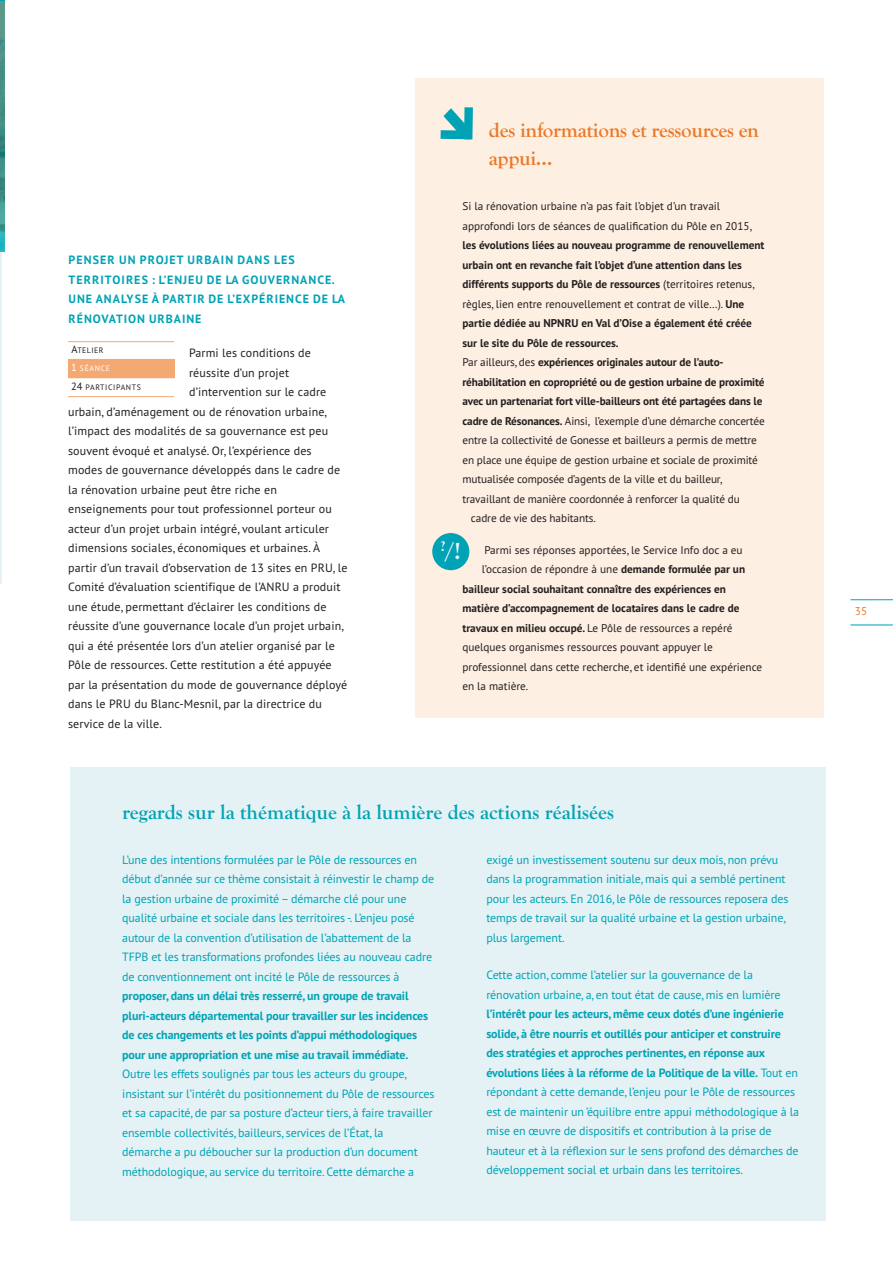
<style>
.page{position:relative;width:893px;height:1263px;background:#fff}
.page>*{position:absolute;margin:0;border:0;box-sizing:border-box;transform-origin:0 0}
.t1{font:700 24px "Goudy Old Style T";color:#fff}
.t2{font:700 21px "Goudy Old Style T";color:#00a3b5}
.t3{font:700 21px/28.5px "Goudy Old Style T";letter-spacing:-.015em;color:#ec7827}
.t4{font:12px/19.5px "PT Sans";letter-spacing:-.01em;color:#00a3b5}
.t5{font:12px "PT Sans";letter-spacing:.01em;color:#231f20}
.t6{font:700 12px/19.5px "PT Sans";letter-spacing:-.01em;color:#00a3b5}
.t7{font:700 12px/19.5px "PT Sans";letter-spacing:.08em;color:#00a3b5}
.t8{font:11.25px/19.5px "PT Sans";color:#231f20}
.t9{font:700 11.25px "PT Sans";color:#231f20}
.t10{font:11.25px "PT Sans";color:#ec7827}
.t11{font:7.8px "PT Sans";letter-spacing:.07em;color:#231f20}
.t12{font:7.8px "PT Sans";letter-spacing:.08em;color:#fff}
.s1{font-size:10.5px}
.s2{font-weight:400}
.s3{font-weight:700}
</style>
<div class="page">
<div style="left:70px;top:767px;width:755px;height:454px;background:#e4f2f5"></div>
<div style="left:415px;top:79px;width:408px;height:639px;background:#fdefe2"></div>
<svg style="left:441px;top:107px;width:32px;height:32px"></svg>
<hr style="left:850px;top:599px;width:43px;height:1px;background:#00a3b5">
<hr style="left:850px;top:625px;width:43px;height:1px;background:#00a3b5">
<hr style="left:0;top:112px;width:2px;height:472px;background:#e4f2f5">
<img style="left:0;top:2px;width:4px;height:249px">
<div style="left:68px;top:359px;width:106px;height:19px;background:#f4a972"></div>
<hr style="left:68px;top:341px;width:106px;height:1px;background:#f4a972">
<hr style="left:68px;top:396px;width:106px;height:1px;background:#f4a972">
<div style="left:432px;top:533px;width:37px;height:37px;background:#00a3b5;border-radius:50%"></div>
<p class="t7" style="left:69px;top:250px;width:278px">PENSER UN PROJET URBAIN DANS LES TERRITOIRES : L’ENJEU DE LA GOUVERNANCE.<br>UNE ANALYSE À PARTIR DE L’EXPÉRIENCE DE LA RÉNOVATION URBAINE</p>
<p class="t5" style="left:189px;top:345px;width:123px">Parmi les conditions de</p>
<p class="t5" style="left:189px;top:365px;width:102px">réussite d’un projet</p>
<p class="t5" style="left:189px;top:384px;width:139px">d’intervention sur le cadre</p>
<p class="t5" style="left:68px;top:404px;width:260px">urbain, d’aménagement ou de rénovation urbaine,</p>
<p class="t5" style="left:68px;top:423px;width:262px">l’impact des modalités de sa gouvernance est peu</p>
<p class="t5" style="left:68px;top:443px;width:245px">souvent évoqué et analysé. Or, l’expérience des</p>
<p class="t5" style="left:68px;top:462px;width:274px">modes de gouvernance développés dans le cadre de</p>
<p class="t5" style="left:68px;top:482px;width:210px">la rénovation urbaine peut être riche en</p>
<p class="t5" style="left:68px;top:501px;width:265px">enseignements pour tout professionnel porteur ou</p>
<p class="t5" style="left:68px;top:521px;width:262px">acteur d’un projet urbain intégré, voulant articuler</p>
<p class="t5" style="left:68px;top:540px;width:253px">dimensions sociales, économiques et urbaines. À</p>
<p class="t5" style="left:68px;top:560px;width:281px">partir d’un travail d’observation de 13 sites en PRU, le</p>
<p class="t5" style="left:68px;top:579px;width:274px">Comité d’évaluation scientifique de l’ANRU a produit</p>
<p class="t5" style="left:68px;top:599px;width:260px">une étude, permettant d’éclairer les conditions de</p>
<p class="t5" style="left:68px;top:618px;width:277px">réussite d’une gouvernance locale d’un projet urbain,</p>
<p class="t5" style="left:68px;top:638px;width:268px">qui a été présentée lors d’un atelier organisé par le</p>
<p class="t5" style="left:68px;top:657px;width:265px">Pôle de ressources. Cette restitution a été appuyée</p>
<p class="t5" style="left:68px;top:677px;width:281px">par la présentation du mode de gouvernance déployé</p>
<p class="t5" style="left:68px;top:696px;width:255px">dans le PRU du Blanc-Mesnil, par la directrice du</p>
<p class="t5" style="left:68px;top:716px;width:95px">service de la ville.</p>
<p class="t11" style="left:71px;top:345px;width:34px"><span class="s1">A</span>TELIER</p>
<p class="t12" style="left:71px;top:363px;width:41px"><span class="s1">1</span> SÉANCE</p>
<p class="t11" style="left:71px;top:382px;width:72px"><span class="s1">24</span> PARTICIPANTS</p>
<h2 class="t3" style="left:489px;top:115px;width:272px">des informations et ressources en appui…</h2>
<p class="t8" style="left:462px;top:196px;width:291px">Si la rénovation urbaine n’a pas fait l’objet d’un travail approfondi lors de séances de qualification du Pôle en 2015,</p>
<p class="t9" style="left:462px;top:238px;width:304px">les évolutions liées au nouveau programme de renouvellement</p>
<p class="t9" style="left:462px;top:257px;width:281px">urbain ont en revanche fait l’objet d’une attention dans les</p>
<p class="t9" style="left:462px;top:277px;width:294px">différents supports du Pôle de ressources <span class="s2">(territoires retenus,</span></p>
<p class="t8" style="left:462px;top:294px;width:283px">règles, lien entre renouvellement et contrat de ville…). <span class="s3">Une</span></p>
<p class="t9" style="left:462px;top:316px;width:291px">partie dédiée au NPNRU en Val d’Oise a également été créée</p>
<p class="t9" style="left:462px;top:335px;width:158px">sur le site du Pôle de ressources.</p>
<p class="t9" style="left:462px;top:355px;width:263px"><span class="s2">Par ailleurs, des</span> expériences originales autour de l’auto-</p>
<p class="t9" style="left:462px;top:374px;width:304px">réhabilitation en copropriété ou de gestion urbaine de proximité</p>
<p class="t9" style="left:462px;top:394px;width:301px">avec un partenariat fort ville-bailleurs ont été partagées dans le</p>
<p class="t8" style="left:462px;top:411px;width:304px"><span class="s3">cadre de Résonances.</span> Ainsi, l’exemple d’une démarche concertée</p>
<p class="t8" style="left:462px;top:430px;width:296px">entre la collectivité de Gonesse et bailleurs a permis de mettre</p>
<p class="t8" style="left:462px;top:450px;width:297px">en place une équipe de gestion urbaine et sociale de proximité</p>
<p class="t8" style="left:462px;top:469px;width:261px">mutualisée composée d’agents de la ville et du bailleur,</p>
<p class="t8" style="left:462px;top:489px;width:279px">travaillant de manière coordonnée à renforcer la qualité du</p>
<p class="t8" style="left:471px;top:508px;width:126px">cadre de vie des habitants.</p>
<p class="t8" style="left:484px;top:540px;width:260px">Parmi ses réponses apportées, le Service Info doc a eu</p>
<p class="t8" style="left:482px;top:559px;width:265px">l’occasion de répondre à une <span class="s3">demande formulée par un</span></p>
<p class="t9" style="left:462px;top:581px;width:265px">bailleur social souhaitant connaître des expériences en</p>
<p class="t9" style="left:462px;top:601px;width:279px">matière d’accompagnement de locataires dans le cadre de</p>
<p class="t8" style="left:462px;top:618px;width:272px"><span class="s3">travaux en milieu occupé.</span> Le Pôle de ressources a repéré</p>
<p class="t8" style="left:462px;top:637px;width:252px">quelques organismes ressources pouvant appuyer le</p>
<p class="t8" style="left:462px;top:657px;width:301px">professionnel dans cette recherche, et identifié une expérience</p>
<p class="t8" style="left:462px;top:676px;width:67px">en la matière.</p>
<h1 class="t1" style="left:440px;top:536px;width:22px"><sup>?</sup>/!</h1>
<h2 class="t2" style="left:122px;top:800px;width:494px">regards sur la thématique à la lumière des actions réalisées</h2>
<p class="t4" style="left:122px;top:849px;width:314px">L’une des intentions formulées par le Pôle de ressources en début d’année sur ce thème consistait à réinvestir le champ de la gestion urbaine de proximité – démarche clé pour une qualité urbaine et sociale dans les territoires -. L’enjeu posé autour de la convention d’utilisation de l’abattement de la TFPB et les transformations profondes liées au nouveau cadre de conventionnement ont incité le Pôle de ressources à</p>
<p class="t6" style="left:122px;top:986px;width:308px">proposer, dans un délai très resserré, un groupe de travail pluri-acteurs départemental pour travailler sur les incidences de ces changements et les points d’appui méthodologiques pour une appropriation et une mise au travail immédiate.</p>
<p class="t4" style="left:122px;top:1064px;width:314px">Outre les effets soulignés par tous les acteurs du groupe, insistant sur l’intérêt du positionnement du Pôle de ressources et sa capacité, de par sa posture d’acteur tiers, à faire travailler ensemble collectivités, bailleurs, services de l’État, la démarche a pu déboucher sur la production d’un document méthodologique, au service du territoire. Cette démarche a</p>
<p class="t4" style="left:486px;top:849px;width:304px">exigé un investissement soutenu sur deux mois, non prévu dans la programmation initiale, mais qui a semblé pertinent pour les acteurs. En 2016, le Pôle de ressources reposera des temps de travail sur la qualité urbaine et la gestion urbaine, plus largement.</p>
<p class="t4" style="left:486px;top:965px;width:296px">Cette action, comme l’atelier sur la gouvernance de la rénovation urbaine, a, en tout état de cause, mis en lumière</p>
<p class="t4" style="left:486px;top:1004px;width:314px"><span class="s3">l’intérêt pour les acteurs, même ceux dotés d’une ingénierie solide, à être nourris et outillés pour anticiper et construire des stratégies et approches pertinentes, en réponse aux évolutions liées à la réforme de la Politique de la ville.</span> Tout en répondant à cette demande, l’enjeu pour le Pôle de ressources est de maintenir un ’équilibre entre appui méthodologique à la mise en œuvre de dispositifs et contribution à la prise de hauteur et à la réflexion sur le sens profond des démarches de développement social et urbain dans les territoires.</p>
<p class="t10" style="left:855px;top:604px;width:14px">35</p>
</div>
